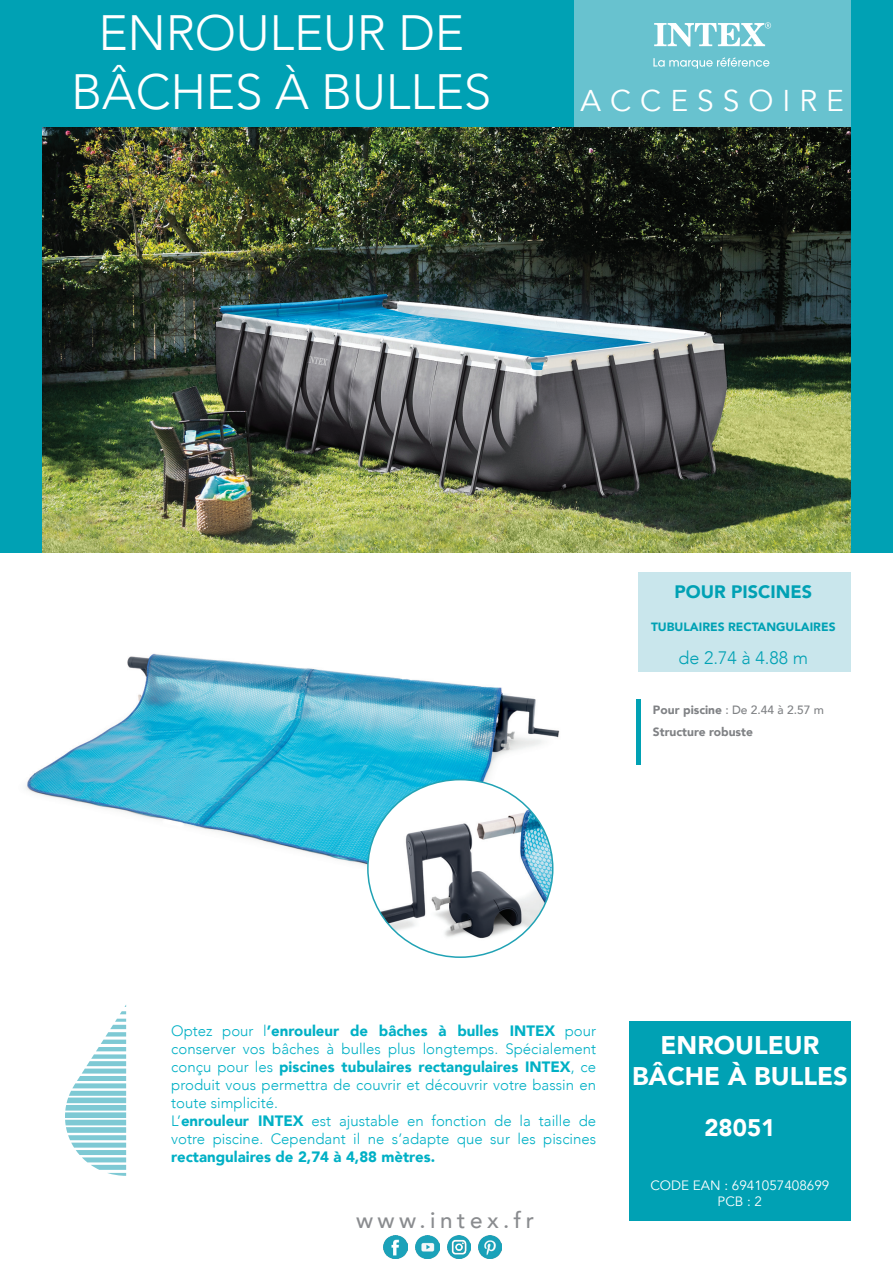
<style>
.page{position:relative;width:893px;height:1263px;background:#fff}
.page>*{position:absolute;margin:0;border:0;box-sizing:border-box;transform-origin:0 0}
.t1{font:300 49.5px/59.4px "Avenir";letter-spacing:-.005em;color:#fff;text-align:center}
.t2{font:30px "Avenir";letter-spacing:.3em;color:#fff}
.t3{font:900 25.5px/30.6px "Avenir";color:#fff;text-align:center}
.t4{font:900 24px "Avenir";color:#fff}
.t5{font:500 22.5px "Avenir";letter-spacing:.2em;color:#8a8c8f}
.t6{font:900 18px "Avenir";color:#00a1b4}
.t7{font:300 18px "Avenir";color:#00a1b4}
.t8{font:300 15px/18px "Avenir";color:#00b0c5}
.t9{font:900 15px "Avenir";color:#00b0c5}
.t10{font:13.5px/16.2px "Avenir";color:#fff;text-align:center}
.t11{font:900 12px/22.5px "Avenir";color:#808285}
.t12{font:900 12px "Avenir";color:#00a1b4}
.s1{font-weight:500}
.s2{font-weight:900}
</style>
<div class="page">
<div style="left:621px;top:1020px;width:229px;height:200px;background:#00a1b4"></div>
<div style="left:43px;top:1015px;width:586px;height:211px;background:#fff"></div>
<div style="left:0;top:0;width:893px;height:553px;background:#00a1b4"></div>
<div style="left:574px;top:0;width:276px;height:128px;background:#68c2cf"></div>
<svg style="left:65px;top:1005px;width:61px;height:171px"></svg>
<svg style="left:654px;top:22px;width:117px;height:24px"></svg>
<svg style="left:653px;top:57px;width:116px;height:12px"></svg>
<img style="left:43px;top:128px;width:807px;height:425px">
<div style="left:638px;top:572px;width:212px;height:100px;background:#c9e6ec"></div>
<img style="left:26px;top:653px;width:534px;height:227px">
<img style="left:384px;top:1235px;width:23px;height:24px">
<img style="left:416px;top:1235px;width:23px;height:24px">
<img style="left:448px;top:1235px;width:23px;height:24px">
<img style="left:478px;top:1235px;width:24px;height:24px">
<hr style="left:636px;top:699px;width:4px;height:66px;background:#00a1b4">
<img style="left:368px;top:780px;width:185px;height:170px">
<h1 class="t1" style="left:71px;top:3px;width:422px">ENROULEUR DE<br>BÂCHES À BULLES</h1>
<h2 class="t2" style="left:580px;top:83px;width:265px">ACCESSOIRE</h2>
<p class="t6" style="left:674px;top:576px;width:139px">POUR PISCINES</p>
<p class="t12" style="left:651px;top:616px;width:186px">TUBULAIRES RECTANGULAIRES</p>
<p class="t7" style="left:678px;top:647px;width:131px">de 2.74 à 4.88 m</p>
<p class="t11" style="left:653px;top:698px;width:173px">Pour piscine <span class="s1">: De 2.44 à 2.57 m<br></span>Structure robuste</p>
<p class="t8" style="left:171px;top:1021px;width:426px">Optez pour l<span class="s2">’enrouleur de bâches à bulles INTEX</span> pour conserver vos bâches à bulles plus longtemps. Spécialement conçu pour les <span class="s2">piscines tubulaires rectangulaires INTEX</span>, ce produit vous permettra de couvrir et découvrir votre bassin en toute simplicité.<br>L’<span class="s2">enrouleur INTEX</span> est ajustable en fonction de la taille de votre piscine. Cependant il ne s’adapte que sur les piscines</p>
<p class="t9" style="left:171px;top:1143px;width:265px">rectangulaires de 2,74 à 4,88 mètres.</p>
<h3 class="t5" style="left:356px;top:1201px;width:180px">www.intex.fr</h3>
<h3 class="t3" style="left:632px;top:1030px;width:217px">ENROULEUR<br>BÂCHE À BULLES</h3>
<h3 class="t4" style="left:704px;top:1106px;width:73px">28051</h3>
<p class="t10" style="left:650px;top:1177px;width:181px">CODE EAN : 6941057408699<br>PCB : 2</p>
</div>
